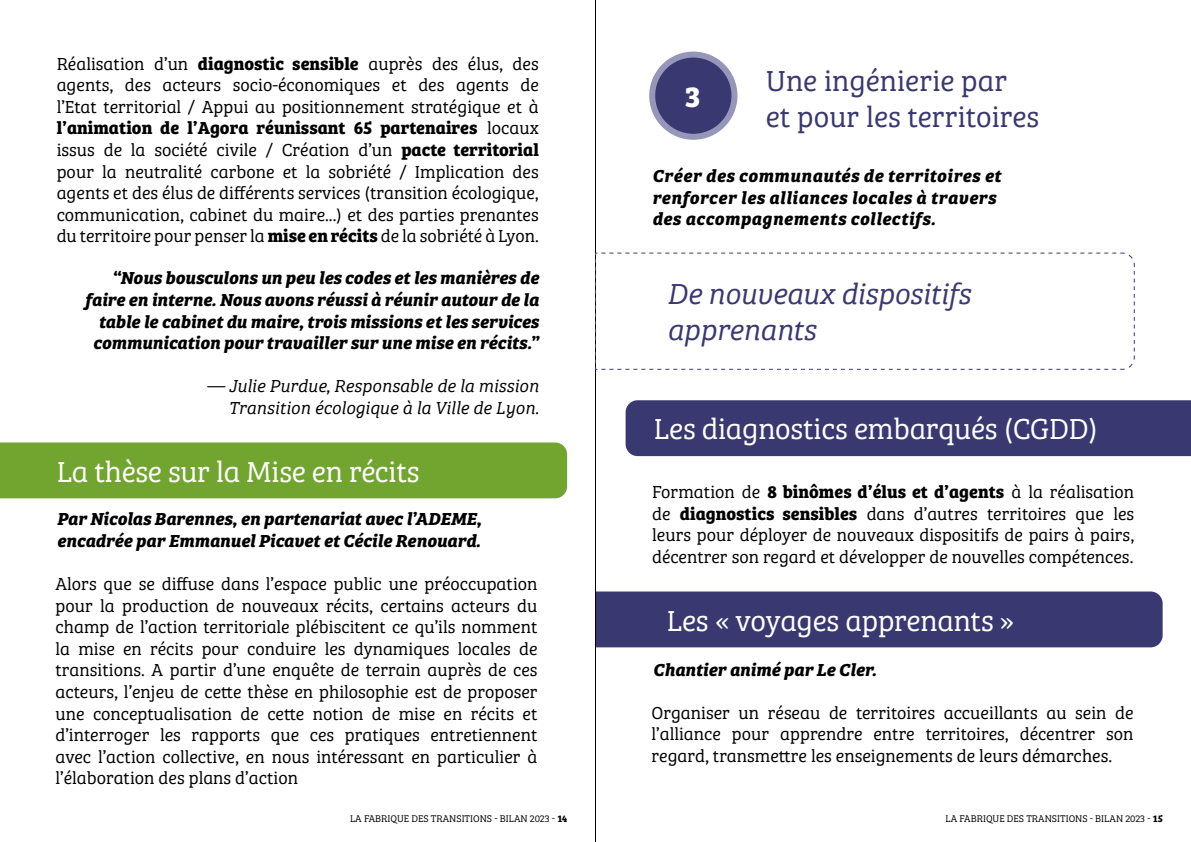
<style>
.page{position:relative;width:1191px;height:842px;background:#fff}
.page>*{position:absolute;margin:0;border:0;box-sizing:border-box;transform-origin:0 0}
.t1{font:300 30px "Bree Serif";letter-spacing:-.01em;color:#fff}
.t2{font:300 30px/36px "Bree Serif";color:#393870}
.t3{font:italic 30px/36px "Bree Serif Lt";letter-spacing:-.01em;color:#393870}
.t4{font:700 30px "Bree Serif";color:#fff}
.t5{font:300 18px/21.6px "Bree Serif";color:#000;text-align:justify}
.t6{font:italic 700 18px/21.6px "Bree Serif";color:#000;text-align:right}
.t7{font:italic 700 18px/21.6px "Bree Serif";letter-spacing:.025em;color:#000}
.t8{font:italic 18px/21.6px "Bree Serif Lt";color:#000;text-align:right}
.t9{font:300 10px "Bree Serif";color:#000}
.s1{font-weight:700}
</style>
<div class="page">
<hr style="left:595px;top:0;width:1px;height:842px;background:#000">
<div style="left:0;top:442px;width:567px;height:56px;background:#72a52f"></div>
<svg style="left:595px;top:252px;width:540px;height:118px"></svg>
<div style="left:625px;top:400px;width:566px;height:56px;background:#393870"></div>
<div style="left:652px;top:55px;width:82px;height:82px;background:#393870;border-radius:50%"></div>
<div style="left:649px;top:52px;width:88px;height:88px;border:6px solid #9695ba;border-radius:50%"></div>
<div style="left:596px;top:591px;width:566px;height:56px;background:#393870"></div>
<p class="t5" style="left:57px;top:52px;width:483px">Réalisation d’un <span class="s1">diagnostic sensible</span> auprès des élus, des agents, des acteurs socio-économiques et des agents de l’Etat territorial / Appui au positionnement stratégique et à <span class="s1">l’animation de l’Agora réunissant 65 partenaires</span> locaux issus de la société civile / Création d’un <span class="s1">pacte territorial </span>pour la neutralité carbone et la sobriété / Implication des agents et des élus de différents services (transition écologique, communication, cabinet du maire...) et des parties prenantes du territoire pour penser la <span class="s1">mise en récits</span> de la sobriété à Lyon.</p>
<p class="t6" style="left:85px;top:266px;width:455px">“Nous bousculons un peu les codes et les manières de faire en interne. Nous avons réussi à réunir autour de la table le cabinet du maire, trois missions et les services communication pour travailler sur une mise en récits.”</p>
<p class="t8" style="left:206px;top:374px;width:334px">— Julie Purdue, Responsable de la mission<br>Transition écologique à la Ville de Lyon.</p>
<h1 class="t1" style="left:57px;top:450px;width:364px">La thèse sur la Mise en récits</h1>
<p class="t6" style="left:57px;top:506px;width:426px;text-align:left">Par Nicolas Barennes, en partenariat avec l’ADEME, encadrée par Emmanuel Picavet et Cécile Renouard.</p>
<p class="t5" style="left:55px;top:572px;width:483px">Alors que se diffuse dans l’espace public une préoccupation pour la production de nouveaux récits, certains acteurs du champ de l’action territoriale plébiscitent ce qu’ils nomment la mise en récits pour conduire les dynamiques locales de transitions. A partir d’une enquête de terrain auprès de ces acteurs, l’enjeu de cette thèse en philosophie est de proposer une conceptualisation de cette notion de mise en récits et d’interroger les rapports que ces pratiques entretiennent avec l’action collective, en nous intéressant en particulier à l’élaboration des plans d’action</p>
<h1 class="t4" style="left:685px;top:73px;width:17px">3</h1>
<h1 class="t2" style="left:766px;top:61px;width:275px">Une ingénierie par et pour les territoires</h1>
<p class="t7" style="left:652px;top:163px;width:350px">Créer des communautés de territoires et renforcer les alliances locales à travers des accompagnements collectifs.</p>
<h1 class="t3" style="left:667px;top:274px;width:305px">De nouveaux dispositifs apprenants</h1>
<h1 class="t1" style="left:654px;top:407px;width:445px">Les diagnostics embarqués (CGDD)</h1>
<p class="t5" style="left:652px;top:480px;width:483px">Formation de <span class="s1">8 binômes d’élus et d’agents</span> à la réalisation de <span class="s1">diagnostics sensibles</span> dans d’autres territoires que les leurs pour déployer de nouveaux dispositifs de pairs à pairs, décentrer son regard et développer de nouvelles compétences.</p>
<h1 class="t1" style="left:667px;top:599px;width:349px">Les « voyages apprenants »</h1>
<p class="t6" style="left:653px;top:657px;width:225px">Chantier animé par Le Cler.</p>
<p class="t5" style="left:651px;top:701px;width:483px">Organiser un réseau de territoires accueillants au sein de l’alliance pour apprendre entre territoires, décentrer son regard, transmettre les enseignements de leurs démarches.</p>
<p class="t9" style="left:350px;top:811px;width:219px">LA FABRIQUE DES TRANSITIONS - BILAN 2023 - <span class="s1">14</span></p>
<p class="t9" style="left:945px;top:811px;width:219px">LA FABRIQUE DES TRANSITIONS - BILAN 2023 - <span class="s1">15</span></p>
</div>
